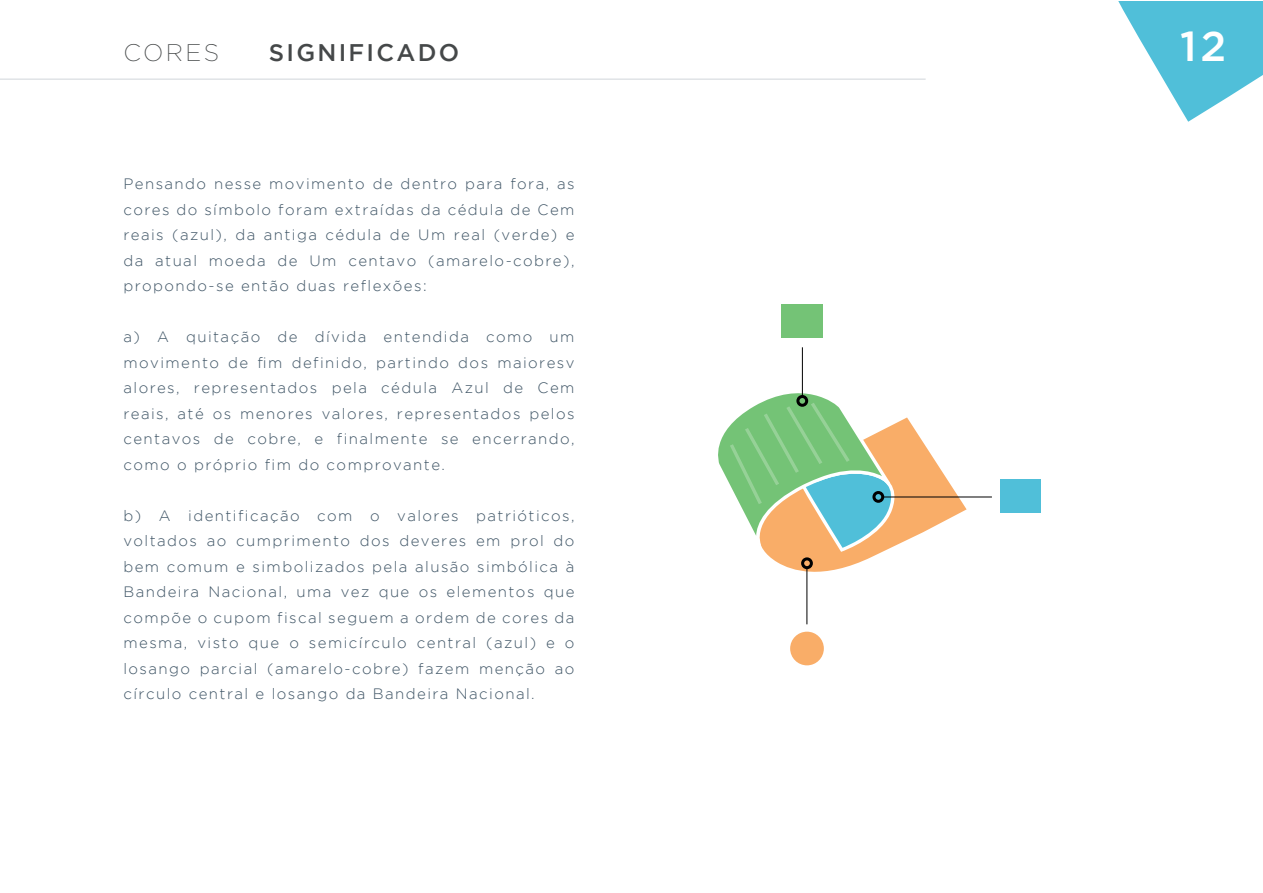
<style>
.page{position:relative;width:1263px;height:893px;background:#fff}
.page>*{position:absolute;margin:0;border:0;box-sizing:border-box;transform-origin:0 0}
.t1{font:500 42px "Gotham";color:#fff}
.t2{font:500 24px "Gotham";letter-spacing:.095em;color:#454849}
.t3{font:200 24px "Gotham";letter-spacing:.095em;color:#454849}
.t4{font:300 15px/25.5px "Gotham";letter-spacing:.095em;color:#3e5465;text-align:justify}
</style>
<div class="page">
<svg style="left:1119px;top:2px;width:144px;height:120px"></svg>
<hr style="left:0;top:79px;width:926px;height:1px;background:#3e5465">
<svg style="left:718px;top:376px;width:253px;height:208px"></svg>
<div style="left:801px;top:557px;width:12px;height:12px;border:3px solid #000001;border-radius:50%"></div>
<hr style="left:806px;top:567px;width:1px;height:57px;background:#000001">
<hr style="left:802px;top:347px;width:1px;height:50px;background:#000001">
<div style="left:796px;top:395px;width:12px;height:12px;border:3px solid #000001;border-radius:50%"></div>
<div style="left:872px;top:491px;width:12px;height:12px;border:3px solid #000001;border-radius:50%"></div>
<hr style="left:882px;top:496px;width:110px;height:1px;background:#000001">
<div style="left:781px;top:305px;width:41px;height:33px;background:#74c376"></div>
<div style="left:1000px;top:479px;width:40px;height:34px;background:#50bfd9"></div>
<div style="left:790px;top:632px;width:34px;height:33px;background:#f9ad68;border-radius:50%"></div>
<h2 class="t3" style="left:123px;top:40px;width:97px">CORES</h2>
<h2 class="t2" style="left:269px;top:39px;width:192px">SIGNIFICADO</h2>
<p class="t4" style="left:123px;top:171px;width:453px">Pensando nesse movimento de dentro para fora, as cores do símbolo foram extraídas da cédula de Cem reais (azul), da antiga cédula de Um real (verde) e da atual moeda de Um centavo (amarelo-cobre), propondo-se então duas reflexões:</p>
<p class="t4" style="left:123px;top:324px;width:453px">a) A quitação de dívida entendida como um movimento de fim definido, partindo dos maioresv alores, representados pela cédula Azul de Cem reais, até os menores valores, representados pelos centavos de cobre, e finalmente se encerrando, como o próprio fim do comprovante.</p>
<p class="t4" style="left:123px;top:503px;width:453px">b) A identificação com o valores patrióticos, voltados ao cumprimento dos deveres em prol do bem comum e simbolizados pela alusão simbólica à Bandeira Nacional, uma vez que os elementos que compõe o cupom fiscal seguem a ordem de cores da mesma, visto que o semicírculo central (azul) e o losango parcial (amarelo-cobre) fazem menção ao círculo central e losango da Bandeira Nacional.</p>
<h1 class="t1" style="left:1180px;top:23px;width:48px">12</h1>
</div>
